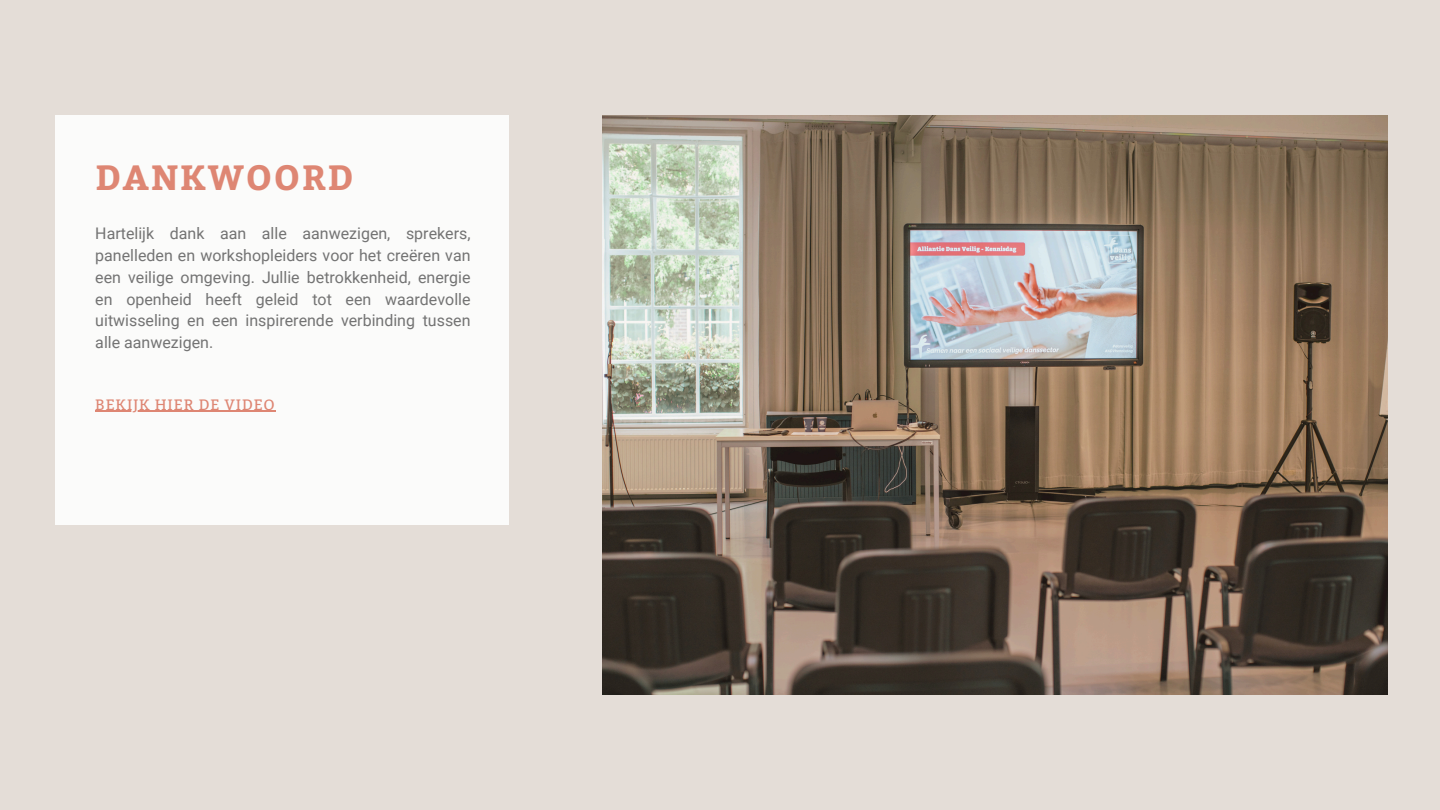
<style>
.page{position:relative;width:1440px;height:810px;background:#e4ddd7}
.page>*{position:absolute;margin:0;border:0;box-sizing:border-box;transform-origin:0 0}
.t1{font:700 35px "Bitter";letter-spacing:.05em;color:#de8673}
.t2{font:16px/21.8px "Roboto";color:#737373;text-align:justify}
.t3{font:15px "Bitter";letter-spacing:.05em;color:#de8673}
</style>
<div class="page">
<div style="left:56px;top:115px;width:453px;height:410px;background:#fff"></div>
<img style="left:603px;top:115px;width:784px;height:580px">
<hr style="left:95px;top:410px;width:181px;height:2px;background:#de8673">
<h1 class="t1" style="left:95px;top:152px;width:259px">DANKWOORD</h1>
<h2 class="t2" style="left:95px;top:223px;width:377px">Hartelijk dank aan alle aanwezigen, sprekers, panelleden en workshopleiders voor het creëren van een veilige omgeving. Jullie betrokkenheid, energie en openheid heeft geleid tot een waardevolle uitwisseling en een inspirerende verbinding tussen alle aanwezigen.</h2>
<p class="t3" style="left:95px;top:395px;width:181px">BEKIJK HIER DE VIDEO</p>
</div>
